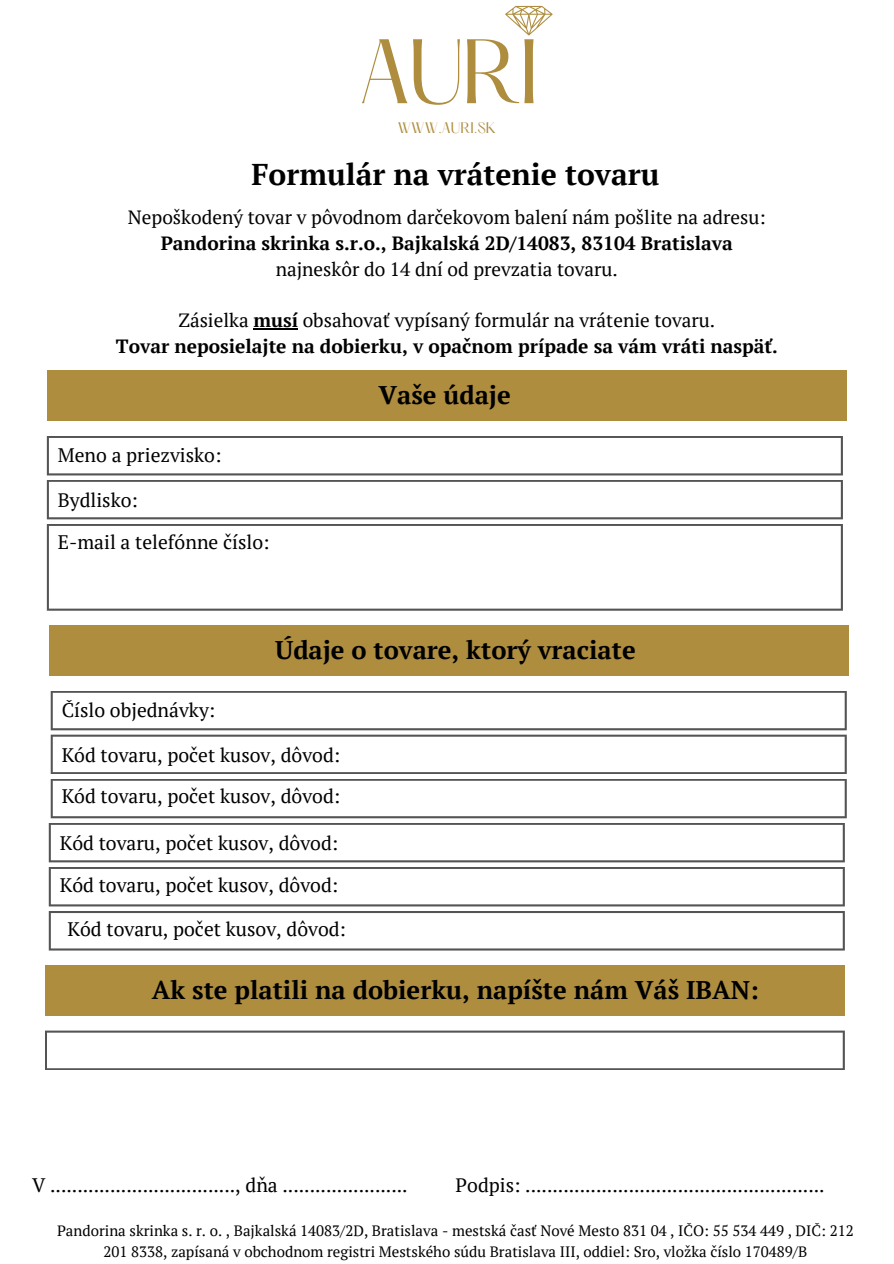
<style>
.page{position:relative;width:894px;height:1264px;background:#fff}
.page>*{position:absolute;margin:0;border:0;box-sizing:border-box;transform-origin:0 0}
.t1{font:79.95px "Hatton";color:#ae8d3f}
.t2{font:700 30px "PT Serif";color:#000}
.t3{font:700 25.5px "PT Serif";color:#000}
.t4{font:19.5px "PT Serif";color:#000}
.t5{font:19.2px/25.8px "PT Serif";color:#000;text-align:center}
.t6{font:700 19.2px/25.8px "PT Serif";color:#000;text-align:center}
.t7{font:15px/20.2px "PT Serif";color:#000;text-align:center}
.t8{font:13.35px "Hatton";color:#ae8d3f}
.s1{font-weight:700}
.s2{font-weight:400}
</style>
<div class="page">
<hr style="left:253px;top:328px;width:45px;height:1px;background:#000">
<div style="left:47px;top:370px;width:799px;height:51px;background:#ae8d3f"></div>
<svg style="left:47px;top:436px;width:795px;height:83px"></svg>
<svg style="left:47px;top:524px;width:795px;height:86px"></svg>
<div style="left:49px;top:625px;width:799px;height:51px;background:#ae8d3f"></div>
<svg style="left:49px;top:691px;width:797px;height:259px"></svg>
<div style="left:45px;top:965px;width:799px;height:50px;background:#ae8d3f"></div>
<svg style="left:45px;top:1030px;width:799px;height:40px"></svg>
<svg style="left:505px;top:6px;width:47px;height:29px"></svg>
<p class="t1" style="left:358px;top:34px;width:183px">AURI</p>
<p class="t8" style="left:397px;top:121px;width:100px">WWW.AURI.SK</p>
<h1 class="t2" style="left:251px;top:154px;width:409px">Formulár na vrátenie tovaru</h1>
<h2 class="t5" style="left:128px;top:204px;width:639px">Nepoškodený tovar v pôvodnom darčekovom balení nám pošlite na adresu:<br><span class="s1">Pandorina skrinka s.r.o., Bajkalská 2D/14083, 83104 Bratislava </span>najneskôr do 14 dní od prevzatia tovaru.</h2>
<h4 class="t6" style="left:116px;top:307px;width:663px"><span class="s2">Zásielka</span> musí <span class="s2">obsahovať vypísaný formulár na vrátenie tovaru.<br></span>Tovar neposielajte na dobierku, v opačnom prípade sa vám vráti naspäť.</h4>
<h4 class="t3" style="left:378px;top:378px;width:134px">Vaše údaje</h4>
<h3 class="t4" style="left:58px;top:442px;width:165px">Meno a priezvisko:</h3>
<h4 class="t4" style="left:58px;top:486px;width:82px">Bydlisko:</h4>
<h4 class="t4" style="left:58px;top:528px;width:213px">E-mail a telefónne číslo:</h4>
<h4 class="t3" style="left:275px;top:632px;width:362px">Údaje o tovare, ktorý vraciate</h4>
<h3 class="t4" style="left:62px;top:697px;width:155px">Číslo objednávky:</h3>
<h4 class="t4" style="left:62px;top:741px;width:280px">Kód tovaru, počet kusov, dôvod:</h4>
<h4 class="t4" style="left:62px;top:783px;width:280px">Kód tovaru, počet kusov, dôvod:</h4>
<h4 class="t4" style="left:60px;top:829px;width:280px">Kód tovaru, počet kusov, dôvod:</h4>
<h4 class="t4" style="left:60px;top:871px;width:280px">Kód tovaru, počet kusov, dôvod:</h4>
<h4 class="t4" style="left:67px;top:915px;width:280px">Kód tovaru, počet kusov, dôvod:</h4>
<h4 class="t3" style="left:152px;top:972px;width:608px">Ak ste platili na dobierku, napíšte nám Váš IBAN:</h4>
<h3 class="t4" style="left:32px;top:1172px;width:377px">V .................................., dňa .......................</h3>
<h4 class="t4" style="left:455px;top:1172px;width:370px">Podpis: .......................................................</h4>
<h4 class="t7" style="left:57px;top:1220px;width:798px">Pandorina skrinka s. r. o. , Bajkalská 14083/2D, Bratislava - mestská časť Nové Mesto 831 04 , IČO: 55 534 449 , DIČ: 212<br>201 8338, zapísaná v obchodnom registri Mestského súdu Bratislava III, oddiel: Sro, vložka číslo 170489/B</h4>
</div>
